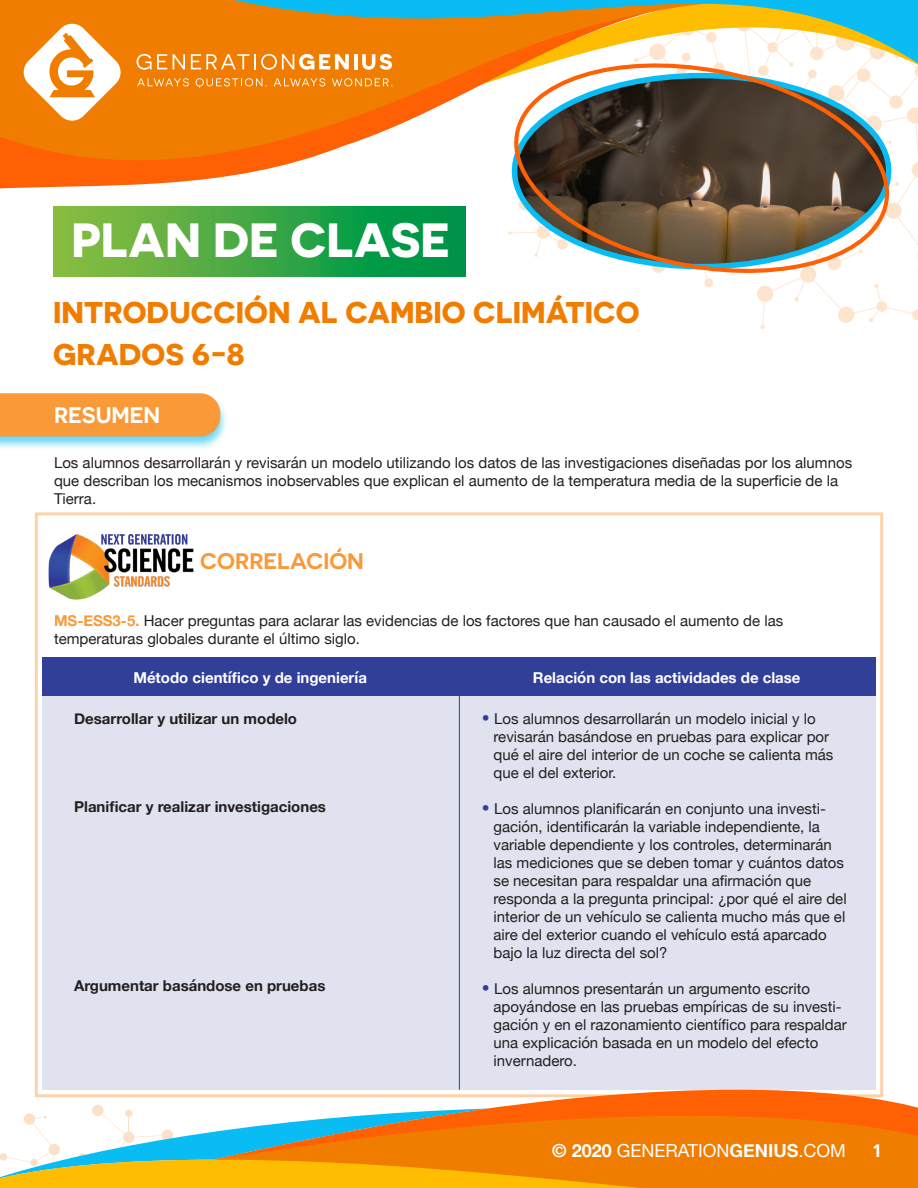
<style>
.page{position:relative;width:918px;height:1188px;background:#fff}
.page>*{position:absolute;margin:0;border:0;box-sizing:border-box;transform-origin:0 0}
.t1{font:700 48px "Novecentosanswide";color:#fff}
.t2{font:700 30px "Novecentosanswide";color:#f07d00}
.t3{font:600 22.5px "Novecentosanswide";color:#f99938}
.t4{font:600 22.5px "Novecentosanswide";color:#fff}
.t5{font:18px "Helvetica Neue";color:#fff}
.t6{font:600 18px "Novecentosanswide";color:#fff}
.t7{font:15px/18px "Helvetica Neue";color:#231f20}
.t8{font:700 15px "Helvetica Neue";color:#231f20}
.t9{font:700 15px "Helvetica Neue";color:#fff}
.s1{font-weight:700;color:#f99938}
.s2{font-size:25.5px;color:#313f99}
.s3{font-weight:700}
</style>
<div class="page">
<svg style="left:53px;top:211px;width:410px;height:66px;background:#3da744"></svg>
<div style="left:0;top:392px;width:228px;height:59px;background:#09bcf3;opacity:.6"></div>
<div style="left:0;top:393px;width:220px;height:43px;background:#f99938"></div>
<div style="left:92px;top:1105px;width:11px;height:11px;background:#fce0c8;border-radius:50%"></div>
<svg style="left:463px;top:195px;width:455px;height:134px"></svg>
<svg style="left:53px;top:195px;width:648px;height:16px"></svg>
<svg style="left:0;top:0;width:918px;height:195px"></svg>
<svg style="left:181px;top:0;width:737px;height:73px"></svg>
<img style="left:49px;top:534px;width:144px;height:66px">
<div style="left:42px;top:659px;width:834px;height:431px;background:#e0e2f0"></div>
<div style="left:42px;top:658px;width:834px;height:38px;background:#313f99"></div>
<hr style="left:459px;top:659px;width:1px;height:431px;background:#313f99">
<svg style="left:137px;top:54px;width:30px;height:16px"></svg>
<svg style="left:173px;top:54px;width:12px;height:15px"></svg>
<svg style="left:191px;top:54px;width:158px;height:16px"></svg>
<hr style="left:354px;top:54px;width:3px;height:15px;background:#fff">
<svg style="left:362px;top:54px;width:30px;height:16px"></svg>
<svg style="left:137px;top:78px;width:52px;height:8px"></svg>
<svg style="left:196px;top:78px;width:71px;height:10px"></svg>
<svg style="left:274px;top:78px;width:51px;height:8px"></svg>
<svg style="left:332px;top:78px;width:60px;height:8px"></svg>
<svg style="left:22px;top:22px;width:100px;height:100px"></svg>
<svg style="left:213px;top:1083px;width:705px;height:25px"></svg>
<svg style="left:92px;top:1108px;width:826px;height:80px;background:#f47a0a"></svg>
<svg style="left:0;top:1109px;width:792px;height:79px"></svg>
<p class="t1" style="left:71px;top:210px;width:380px">PLAN DE CLASE</p>
<p class="t2" style="left:53px;top:293px;width:588px">INTRODUCCIÓN AL CAMBIO CLIMÁTICO</p>
<p class="t2" style="left:53px;top:336px;width:193px">GRADOS 6-8</p>
<p class="t4" style="left:54px;top:401px;width:108px">RESUMEN</p>
<p class="t7" style="left:54px;top:454px;width:800px">Los alumnos desarrollarán y revisarán un modelo utilizando los datos de las investigaciones diseñadas por los alumnos que describan los mecanismos inobservables que explican el aumento de la temperatura media de la superficie de la<br>Tierra.</p>
<p class="t3" style="left:200px;top:547px;width:165px">CORRELACIÓN</p>
<p class="t7" style="left:54px;top:613px;width:731px"><span class="s1">MS-ESS3-5.</span> Hacer preguntas para aclarar las evidencias de los factores que han causado el aumento de las temperaturas globales durante el último siglo.</p>
<p class="t9" style="left:133px;top:666px;width:235px">Método científico y de ingeniería</p>
<p class="t9" style="left:533px;top:666px;width:269px">Relación con las actividades de clase</p>
<p class="t8" style="left:74px;top:707px;width:224px">Desarrollar y utilizar un modelo</p>
<p class="t7" style="left:494px;top:711px;width:341px;text-indent:-13px"><span class="s2">•</span> Los alumnos desarrollarán un modelo inicial y lo revisarán basándose en pruebas para explicar por qué el aire del interior de un coche se calienta más que el del exterior.</p>
<p class="t7" style="left:494px;top:801px;width:355px;text-indent:-13px"><span class="s2">•</span> Los alumnos planificarán en conjunto una investi&shy;gación, identificarán la variable independiente, la variable dependiente y los controles, determinarán las mediciones que se deben tomar y cuántos datos se necesitan para respaldar una afirmación que responda a la pregunta principal: ¿por qué el aire del interior de un vehículo se calienta mucho más que el aire del exterior cuando el vehículo está aparcado bajo la luz directa del sol?</p>
<p class="t7" style="left:494px;top:981px;width:355px;text-indent:-13px"><span class="s2">•</span> Los alumnos presentarán un argumento escrito apoyándose en las pruebas empíricas de su investi&shy;gación y en el razonamiento científico para respaldar una explicación basada en un modelo del efecto invernadero.</p>
<p class="t8" style="left:74px;top:795px;width:253px">Planificar y realizar investigaciones</p>
<p class="t8" style="left:74px;top:974px;width:253px">Argumentar basándose en pruebas</p>
<p class="t5" style="left:552px;top:1138px;width:295px"><span class="s3">© 2020</span> GENERATION<span class="s3">GENIUS</span>.COM</p>
<p class="t6" style="left:873px;top:1140px;width:10px">1</p>
</div>
